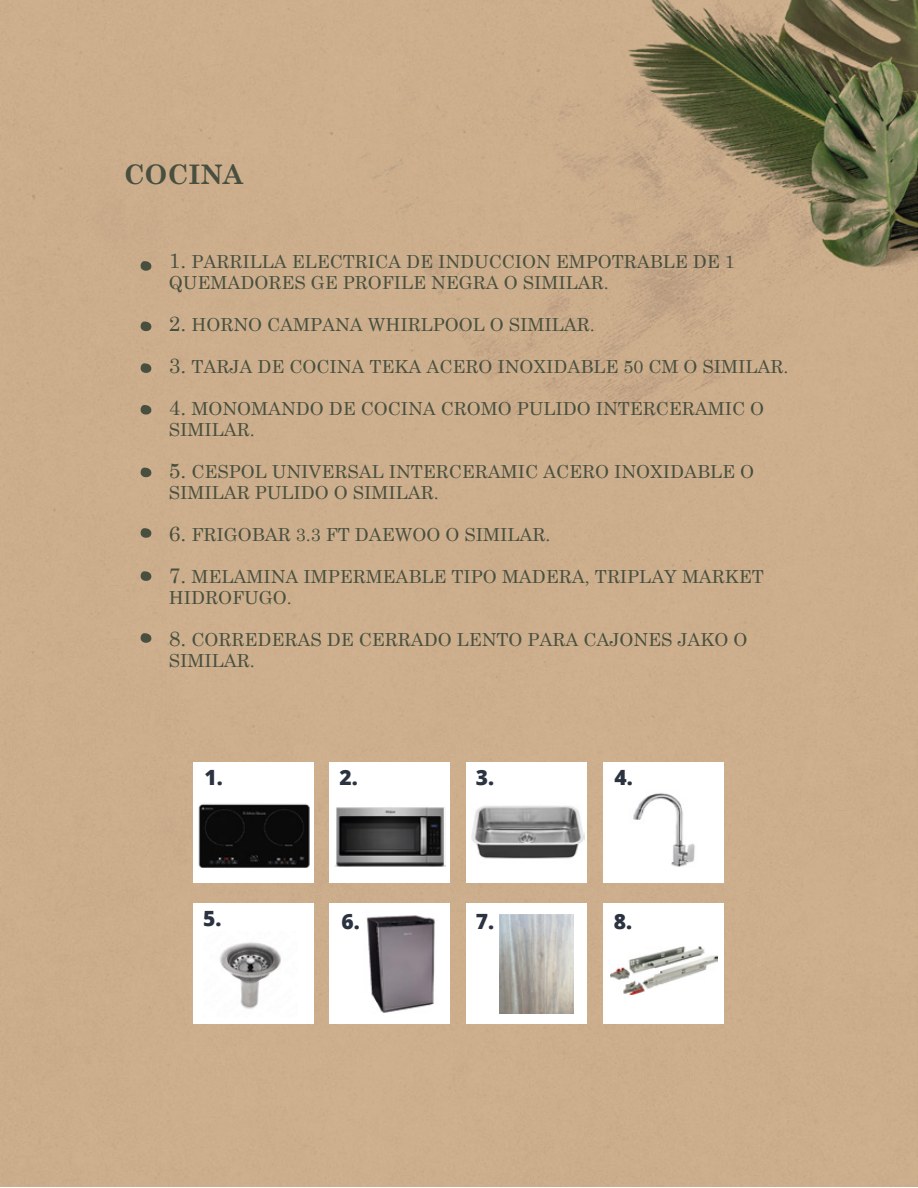
<style>
.page{position:relative;width:918px;height:1188px;background:#fff}
.page>*{position:absolute;margin:0;border:0;box-sizing:border-box;transform-origin:0 0}
.t1{font:700 27px "Century Schoolbook";color:#484f3f}
.t2{font:800 21px "Open Sans";color:#2b3340}
.t3{font:18px/21px "Century Schoolbook";color:#484f3f}
.s1{font-size:21px}
</style>
<div class="page">
<div style="left:0;top:0;width:918px;height:1187px;background:#ccae8c"></div>
<div style="left:193px;top:762px;width:120px;height:121px;background:#fff"></div>
<div style="left:330px;top:762px;width:120px;height:121px;background:#fff"></div>
<div style="left:467px;top:762px;width:120px;height:121px;background:#fff"></div>
<div style="left:604px;top:762px;width:120px;height:121px;background:#fff"></div>
<div style="left:193px;top:903px;width:120px;height:121px;background:#fff"></div>
<div style="left:330px;top:903px;width:120px;height:121px;background:#fff"></div>
<div style="left:467px;top:903px;width:120px;height:121px;background:#fff"></div>
<div style="left:604px;top:903px;width:120px;height:121px;background:#fff"></div>
<img style="left:334px;top:807px;width:111px;height:60px">
<img style="left:471px;top:805px;width:113px;height:54px">
<img style="left:366px;top:915px;width:69px;height:98px">
<img style="left:611px;top:946px;width:106px;height:49px">
<img style="left:198px;top:803px;width:112px;height:65px">
<img style="left:633px;top:793px;width:62px;height:74px">
<img style="left:219px;top:942px;width:62px;height:67px">
<img style="left:499px;top:914px;width:74px;height:100px">
<svg style="left:140px;top:261px;width:13px;height:12px"></svg>
<svg style="left:140px;top:322px;width:13px;height:11px"></svg>
<svg style="left:140px;top:405px;width:13px;height:12px"></svg>
<svg style="left:140px;top:363px;width:13px;height:12px"></svg>
<svg style="left:140px;top:468px;width:13px;height:12px"></svg>
<svg style="left:140px;top:528px;width:13px;height:12px"></svg>
<svg style="left:140px;top:571px;width:13px;height:12px"></svg>
<svg style="left:140px;top:633px;width:13px;height:12px"></svg>
<h1 class="t1" style="left:124px;top:158px;width:121px">COCINA</h1>
<p class="t3" style="left:169px;top:251px;width:567px"><span class="s1">1.</span> PARRILLA ELECTRICA DE INDUCCION EMPOTRABLE DE 1<br>QUEMADORES GE PROFILE NEGRA O SIMILAR.</p>
<p class="t3" style="left:169px;top:314px;width:427px"><span class="s1">2.</span> HORNO CAMPANA WHIRLPOOL O SIMILAR.</p>
<p class="t3" style="left:169px;top:356px;width:621px"><span class="s1">3.</span> TARJA DE COCINA TEKA ACERO INOXIDABLE 50 CM O SIMILAR.</p>
<p class="t3" style="left:169px;top:398px;width:597px"><span class="s1">4.</span> MONOMANDO DE COCINA CROMO PULIDO INTERCERAMIC O<br>SIMILAR.</p>
<p class="t3" style="left:169px;top:461px;width:587px"><span class="s1">5.</span> CESPOL UNIVERSAL INTERCERAMIC ACERO INOXIDABLE O<br>SIMILAR PULIDO O SIMILAR.</p>
<p class="t3" style="left:169px;top:524px;width:383px"><span class="s1">6.</span> FRIGOBAR 3.3 FT DAEWOO O SIMILAR.</p>
<p class="t3" style="left:169px;top:566px;width:597px"><span class="s1">7.</span> MELAMINA IMPERMEABLE TIPO MADERA, TRIPLAY MARKET<br>HIDROFUGO.</p>
<p class="t3" style="left:169px;top:629px;width:580px"><span class="s1">8.</span> CORREDERAS DE CERRADO LENTO PARA CAJONES JAKO O<br>SIMILAR.</p>
<p class="t2" style="left:205px;top:762px;width:20px">1.</p>
<p class="t2" style="left:339px;top:762px;width:20px">2.</p>
<p class="t2" style="left:476px;top:762px;width:20px">3.</p>
<p class="t2" style="left:615px;top:762px;width:20px">4.</p>
<p class="t2" style="left:203px;top:903px;width:20px">5.</p>
<p class="t2" style="left:341px;top:905px;width:20px">6.</p>
<p class="t2" style="left:476px;top:905px;width:20px">7.</p>
<p class="t2" style="left:614px;top:905px;width:20px">8.</p>
</div>
